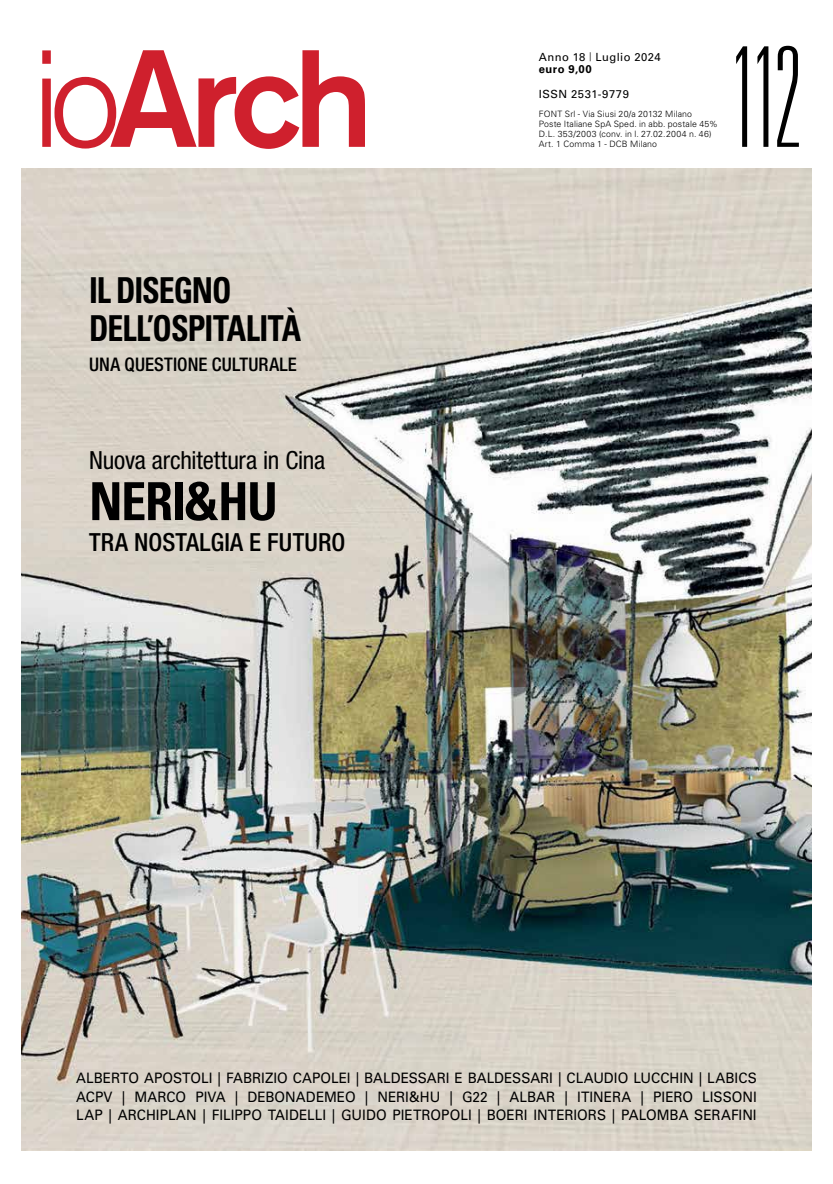
<style>
.page{position:relative;width:833px;height:1184px;background:#fff}
.page>*{position:absolute;margin:0;border:0;box-sizing:border-box;transform-origin:0 0}
.t1{font:100 ultra-condensed 139.12px "Univers LT Std";color:#000}
.t2{font:500 136.75px "Akzidenz Grotesk BQ";color:#cf202d}
.t3{font:700 condensed 52.5px "Univers LT Std";letter-spacing:-.025em;color:#000;scale:.95 1}
.t4{font:700 condensed 35.75px/37.5px "Univers LT Std";letter-spacing:-.035em;color:#000;scale:.89 1}
.t5{font:condensed 25px "Helvetica Neue LT Std";letter-spacing:-.01em;color:#000}
.t6{font:500 condensed 25px "Helvetica Neue LT Std";letter-spacing:.005em;color:#000}
.t7{font:500 condensed 18.75px "Helvetica Neue LT Std";letter-spacing:.005em;color:#000}
.t8{font:14.38px/18.8px "Univers LT Std";color:#000;text-align:justify;scale:.95 1}
.t9{font:11.25px/12.5px "Univers LT Std";letter-spacing:.04em;color:#000}
.t10{font:300 8.75px/10px "Univers LT Std";letter-spacing:.02em;color:#000}
.s1{font-family:"Akzidenz Grotesk";font-weight:300;font-size:142.12px}
.s2{font-weight:700}
</style>
<div class="page">
<img style="left:21px;top:169px;width:790px;height:981px">
<h2 class="t2" style="left:33px;top:15px;width:342px"><span class="s1">io</span>Arch</h2>
<h3 class="t4" style="left:89px;top:271px;width:240px">IL DISEGNO<br>DELL’OSPITALITÀ</h3>
<h3 class="t7" style="left:89px;top:353px;width:209px">UNA QUESTIONE CULTURALE</h3>
<h3 class="t5" style="left:89px;top:445px;width:238px">Nuova architettura in Cina</h3>
<h3 class="t3" style="left:89px;top:469px;width:200px">NERI&amp;HU</h3>
<h3 class="t6" style="left:89px;top:527px;width:258px">TRA NOSTALGIA E FUTURO</h3>
<p class="t9" style="left:539px;top:50px;width:123px">Anno 18 <sup>|</sup> Luglio 2024 <span class="s2">euro 9,00</span></p>
<p class="t9" style="left:539px;top:88px;width:92px">ISSN 2531-9779</p>
<p class="t10" style="left:539px;top:109px;width:181px">FONT Srl - Via Siusi 20/a 20132 Milano<br>Poste Italiane SpA Sped. in abb. postale 45% D.L. 353/2003 (conv. in l. 27.02.2004 n. 46)<br>Art. 1 Comma 1 - DCB Milano</p>
<h1 class="t1" style="left:728px;top:27px;width:77px">112</h1>
<p class="t8" style="left:76px;top:1068px;width:718px">ALBERTO APOSTOLI | FABRIZIO CAPOLEI | BALDESSARI E BALDESSARI | CLAUDIO LUCCHIN | LABICS ACPV | MARCO PIVA | DEBONADEMEO | NERI&amp;HU | G22 | ALBAR | ITINERA | PIERO LISSONI LAP | ARCHIPLAN | FILIPPO TAIDELLI | GUIDO PIETROPOLI | BOERI INTERIORS | PALOMBA SERAFINI</p>
</div>
